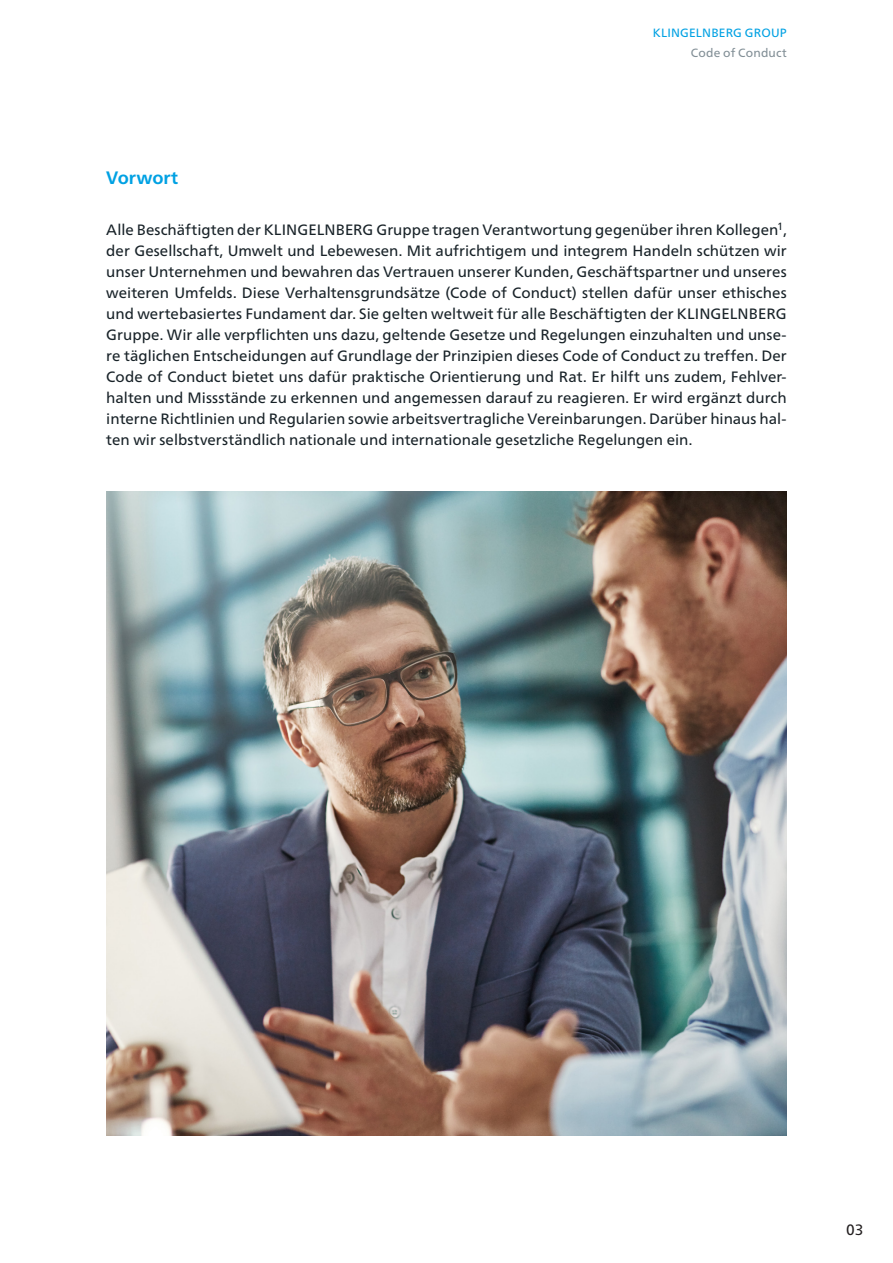
<style>
.page{position:relative;width:893px;height:1263px;background:#fff}
.page>*{position:absolute;margin:0;border:0;box-sizing:border-box;transform-origin:0 0}
.t1{font:700 18px "Frutiger Neue LTW1 G";letter-spacing:-.005em;color:#00a1e3}
.t2{font:15px/21px "Frutiger Neue LTW1 G";color:#182228;text-align:justify}
.t3{font:15px "Frutiger Neue LTW1 G";color:#231f20}
.t4{font:12px "Frutiger Neue LTW1 G";letter-spacing:.015em;color:#00a1e3}
.t5{font:12px "Frutiger Neue LTW1 G";letter-spacing:.015em;color:#828f96}
</style>
<div class="page">
<img style="left:107px;top:491px;width:679px;height:644px">
<p class="t4" style="left:653px;top:26px;width:135px">KLINGELNBERG GROUP</p>
<p class="t5" style="left:691px;top:45px;width:97px">Code of Conduct</p>
<p class="t1" style="left:106px;top:167px;width:73px">Vorwort</p>
<p class="t2" style="left:106px;top:219px;width:682px">Alle Beschäftigten der KLINGELNBERG Gruppe tragen Verantwortung gegenüber ihren Kollegen<sup>1</sup>, der Gesellschaft, Umwelt und Lebewesen. Mit aufrichtigem und integrem Handeln schützen wir unser Unternehmen und bewahren das Vertrauen unserer Kunden, Geschäftspartner und unseres weiteren Umfelds. Diese Verhaltensgrundsätze (Code of Conduct) stellen dafür unser ethisches und wertebasiertes Fundament dar. Sie gelten weltweit für alle Beschäftigten der KLINGELNBERG Gruppe. Wir alle verpflichten uns dazu, geltende Gesetze und Regelungen einzuhalten und unse&shy;re täglichen Entscheidungen auf Grundlage der Prinzipien dieses Code of Conduct zu treffen. Der Code of Conduct bietet uns dafür praktische Orientierung und Rat. Er hilft uns zudem, Fehlver&shy;halten und Missstände zu erkennen und angemessen darauf zu reagieren. Er wird ergänzt durch interne Richtlinien und Regularien sowie arbeitsvertragliche Vereinbarungen. Darüber hinaus hal&shy;ten wir selbstverständlich nationale und internationale gesetzliche Regelungen ein.</p>
<p class="t3" style="left:846px;top:1221px;width:19px">03</p>
</div>
